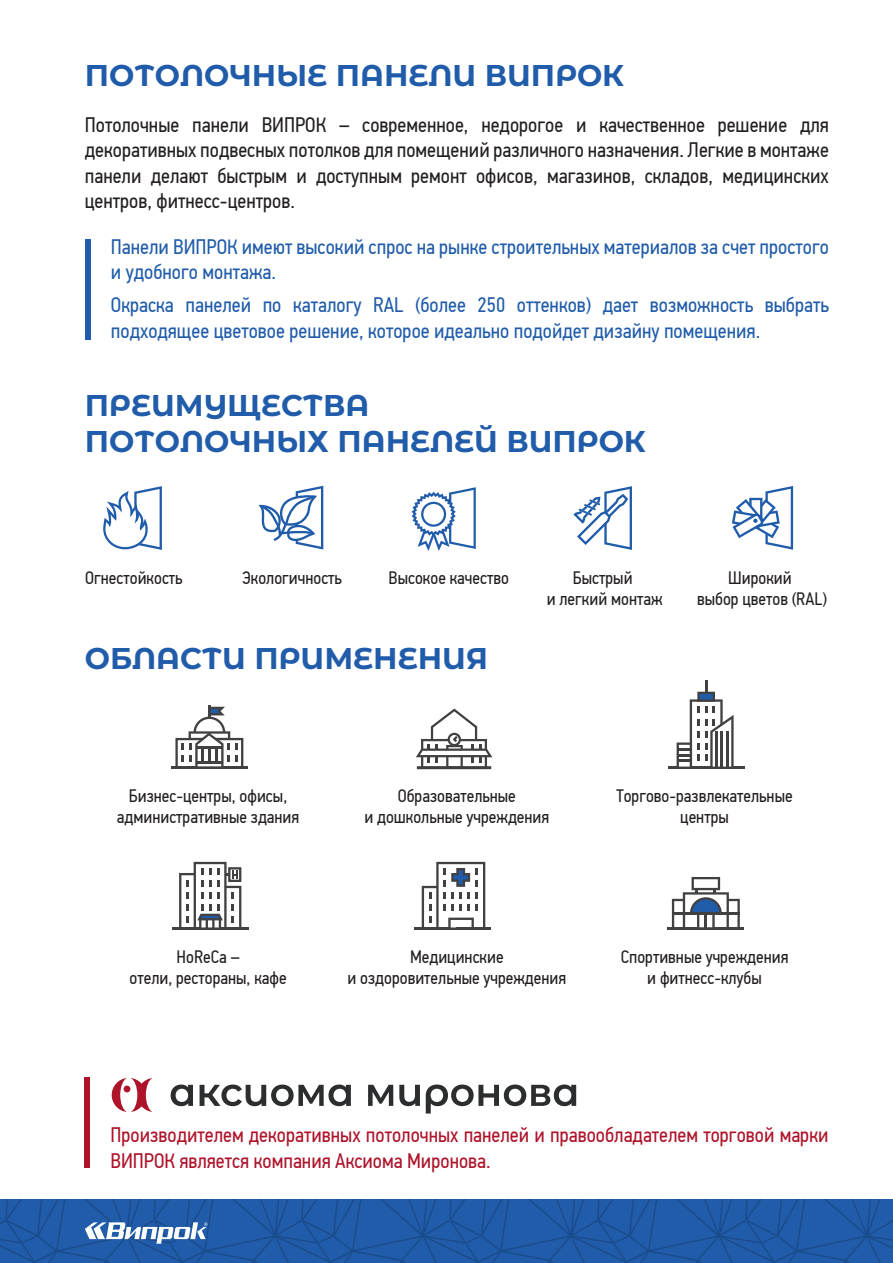
<style>
.page{position:relative;width:893px;height:1263px;background:#fff}
.page>*{position:absolute;margin:0;border:0;box-sizing:border-box;transform-origin:0 0}
.t1{font:700 30px/36px "Montserrat Alternates";color:#205caa}
.t2{font:21px/25.5px "PF Din Text Cond Pro";color:#231f20;text-align:justify}
.t3{font:21px/25.5px "PF Din Text Cond Pro";color:#205caa}
.t4{font:21px/25.5px "PF Din Text Cond Pro";color:#ae132a}
.t5{font:18px/21px "PF Din Text Cond Pro";color:#231f20;text-align:center}
</style>
<div class="page">
<div style="left:84px;top:1078px;width:6px;height:90px;background:#ae132a"></div>
<svg style="left:0;top:1199px;width:893px;height:64px;background:#1f59a6"></svg>
<svg style="left:85px;top:1222px;width:123px;height:22px"></svg>
<div style="left:85px;top:239px;width:5px;height:101px;background:#205caa"></div>
<svg style="left:103px;top:486px;width:59px;height:64px"></svg>
<svg style="left:258px;top:486px;width:65px;height:63px"></svg>
<svg style="left:573px;top:486px;width:59px;height:64px"></svg>
<svg style="left:412px;top:487px;width:64px;height:64px"></svg>
<svg style="left:732px;top:486px;width:61px;height:64px"></svg>
<hr style="left:172px;top:927px;width:76px;height:3px;background:#414042">
<svg style="left:179px;top:862px;width:62px;height:66px"></svg>
<hr style="left:668px;top:927px;width:76px;height:2px;background:#414042">
<svg style="left:672px;top:877px;width:68px;height:51px"></svg>
<hr style="left:171px;top:766px;width:77px;height:3px;background:#414042">
<svg style="left:175px;top:706px;width:68px;height:61px"></svg>
<hr style="left:668px;top:766px;width:76px;height:3px;background:#414042">
<svg style="left:677px;top:680px;width:57px;height:87px"></svg>
<hr style="left:414px;top:927px;width:77px;height:3px;background:#414042">
<svg style="left:422px;top:862px;width:63px;height:66px"></svg>
<svg style="left:416px;top:708px;width:76px;height:61px"></svg>
<svg style="left:171px;top:1084px;width:22px;height:22px"></svg>
<svg style="left:200px;top:1084px;width:151px;height:22px"></svg>
<svg style="left:368px;top:1085px;width:25px;height:21px"></svg>
<svg style="left:399px;top:1085px;width:21px;height:21px"></svg>
<svg style="left:426px;top:1084px;width:150px;height:29px"></svg>
<svg style="left:112px;top:1078px;width:41px;height:34px"></svg>
<div style="left:124px;top:1085px;width:6px;height:7px;background:#ae132a;border-radius:50%"></div>
<h1 class="t1" style="left:85px;top:56px;width:541px">ПОТОЛОЧНЫЕ ПАНЕЛИ ВИПРОК</h1>
<p class="t2" style="left:85px;top:112px;width:746px">Потолочные панели ВИПРОК – современное, недорогое и качественное решение для декоративных подвесных потолков для помещений различного назначения. Легкие в монтаже панели делают быстрым и доступным ремонт офисов, магазинов, складов, медицинских центров, фитнесс-центров.</p>
<p class="t3" style="left:111px;top:234px;width:720px">Панели ВИПРОК имеют высокий спрос на рынке строительных материалов за счет простого и удобного монтажа.</p>
<p class="t3" style="left:111px;top:292px;width:720px">Окраска панелей по каталогу RAL (более 250 оттенков) дает возможность выбрать подходящее цветовое решение, которое идеально подойдет дизайну помещения.</p>
<h1 class="t1" style="left:85px;top:386px;width:563px">ПРЕИМУЩЕСТВА<br>ПОТОЛОЧНЫХ ПАНЕЛЕЙ ВИПРОК</h1>
<p class="t5" style="left:242px;top:567px;width:101px">Экологичность</p>
<p class="t5" style="left:547px;top:567px;width:117px">Быстрый<br>и легкий монтаж</p>
<p class="t5" style="left:85px;top:567px;width:99px">Огнестойкость</p>
<p class="t5" style="left:389px;top:567px;width:122px">Высокое качество</p>
<p class="t5" style="left:697px;top:567px;width:131px">Широкий<br>выбор цветов (RAL)</p>
<h1 class="t1" style="left:85px;top:639px;width:405px">ОБЛАСТИ ПРИМЕНЕНИЯ</h1>
<p class="t5" style="left:117px;top:785px;width:184px">Бизнес-центры, офисы, административные здания</p>
<p class="t5" style="left:364px;top:785px;width:186px">Образовательные<br>и дошкольные учреждения</p>
<p class="t5" style="left:616px;top:785px;width:178px">Торгово-развлекательные центры</p>
<p class="t5" style="left:130px;top:946px;width:159px">HoReCa –<br>отели, рестораны, кафе</p>
<p class="t5" style="left:347px;top:946px;width:220px">Медицинские<br>и оздоровительные учреждения</p>
<p class="t5" style="left:621px;top:946px;width:169px">Спортивные учреждения и фитнесс-клубы</p>
<p class="t4" style="left:110px;top:1122px;width:720px">Производителем декоративных потолочных панелей и правообладателем торговой марки<br>ВИПРОК является компания Аксиома Миронова.</p>
</div>
